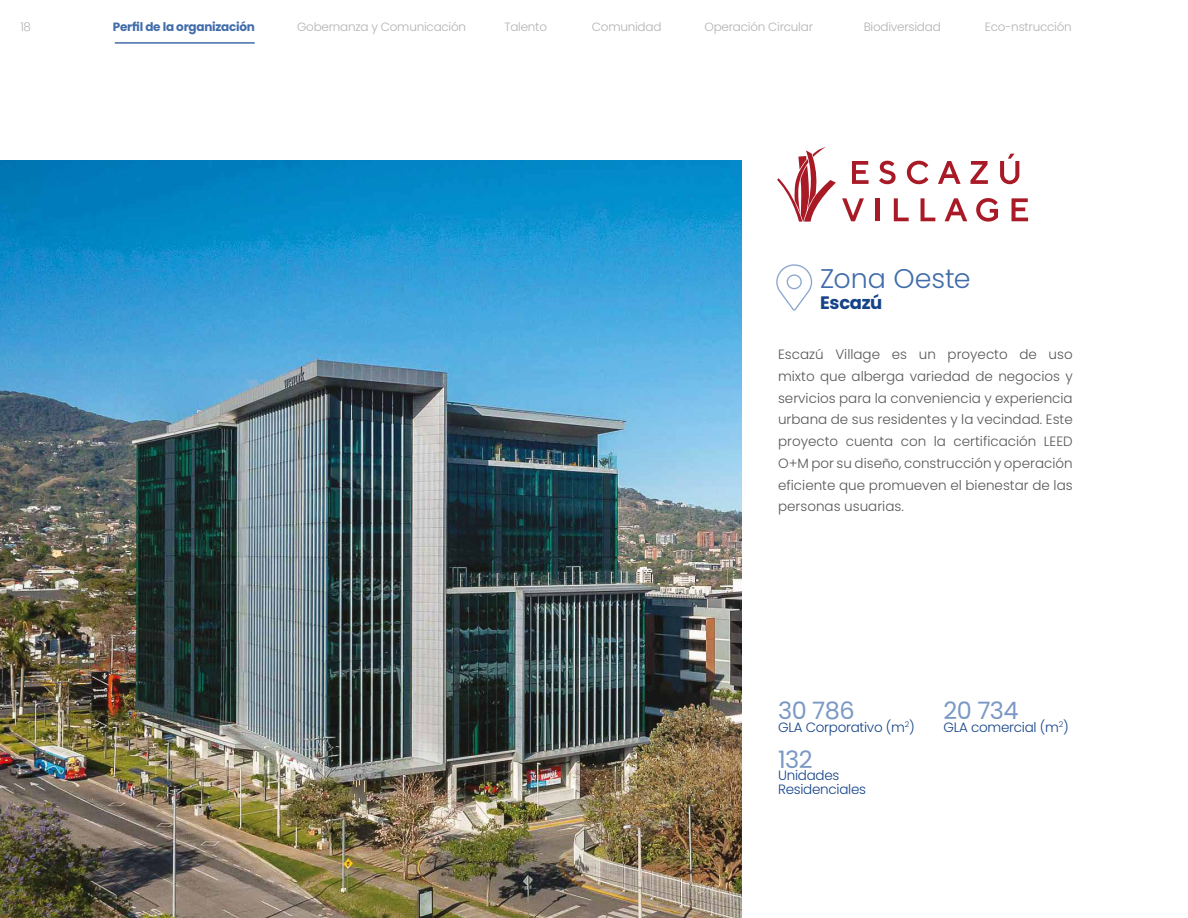
<style>
.page{position:relative;width:1188px;height:918px;background:#fff}
.page>*{position:absolute;margin:0;border:0;box-sizing:border-box;transform-origin:0 0}
.t1{font:300 27px "Poppins";letter-spacing:-.005em;color:#416caa}
.t2{font:24px "Poppins";letter-spacing:-.02em;color:#7a98c4}
.t3{font:700 18px "Poppins";letter-spacing:-.02em;color:#154388}
.t4{font:300 13.5px/21.8px "Poppins";color:#575756;text-align:justify}
.t5{font:300 13.5px/13.5px "Poppins";letter-spacing:-.02em;color:#154388}
.t6{font:300 12px "Poppins";letter-spacing:-.02em;color:#b3b2b2}
.t7{font:700 12px "Poppins";letter-spacing:-.02em;color:#416caa}
</style>
<div class="page">
<hr style="left:115px;top:42px;width:140px;height:2px;background:#416caa">
<svg style="left:776px;top:264px;width:37px;height:47px"></svg>
<svg style="left:852px;top:161px;width:17px;height:23px"></svg>
<svg style="left:879px;top:161px;width:17px;height:23px"></svg>
<svg style="left:907px;top:161px;width:21px;height:23px"></svg>
<svg style="left:938px;top:161px;width:23px;height:23px"></svg>
<svg style="left:970px;top:161px;width:18px;height:23px"></svg>
<svg style="left:1000px;top:154px;width:19px;height:30px"></svg>
<svg style="left:842px;top:198px;width:22px;height:23px"></svg>
<hr style="left:876px;top:198px;width:4px;height:23px;background:#a81a26">
<svg style="left:894px;top:198px;width:15px;height:23px"></svg>
<svg style="left:921px;top:198px;width:14px;height:23px"></svg>
<svg style="left:945px;top:198px;width:22px;height:23px"></svg>
<svg style="left:976px;top:198px;width:22px;height:24px"></svg>
<svg style="left:1012px;top:198px;width:16px;height:23px"></svg>
<svg style="left:777px;top:147px;width:59px;height:75px"></svg>
<img style="left:0;top:161px;width:742px;height:757px">
<p class="t6" style="left:20px;top:20px;width:12px">18</p>
<p class="t7" style="left:113px;top:20px;width:144px">Perfil de la organización</p>
<p class="t6" style="left:297px;top:20px;width:171px">Gobernanza y Comunicación</p>
<p class="t6" style="left:504px;top:20px;width:44px">Talento</p>
<p class="t6" style="left:592px;top:20px;width:71px">Comunidad</p>
<p class="t6" style="left:704px;top:20px;width:110px">Operación Circular</p>
<p class="t6" style="left:864px;top:20px;width:79px">Biodiversidad</p>
<p class="t6" style="left:985px;top:20px;width:88px">Eco-nstrucción</p>
<h1 class="t1" style="left:820px;top:263px;width:152px">Zona Oeste</h1>
<h3 class="t3" style="left:820px;top:293px;width:64px">Escazú</h3>
<p class="t4" style="left:778px;top:344px;width:296px">Escazú Village es un proyecto de uso mixto que alberga variedad de negocios y servicios para la conveniencia y experiencia urbana de sus residentes y la vecindad. Este proyecto cuenta con la certificación LEED O+M por su diseño, construcción y operación eficiente que promueven el bienestar de las personas usuarias.</p>
<h2 class="t2" style="left:778px;top:697px;width:78px">30 786</h2>
<p class="t5" style="left:778px;top:720px;width:138px">GLA Corporativo (m<sup>2</sup>)</p>
<h2 class="t2" style="left:778px;top:745px;width:36px">132</h2>
<p class="t5" style="left:778px;top:769px;width:89px">Unidades<br>Residenciales</p>
<h2 class="t2" style="left:944px;top:697px;width:77px">20 734</h2>
<p class="t5" style="left:944px;top:720px;width:127px">GLA comercial (m<sup>2</sup>)</p>
</div>
